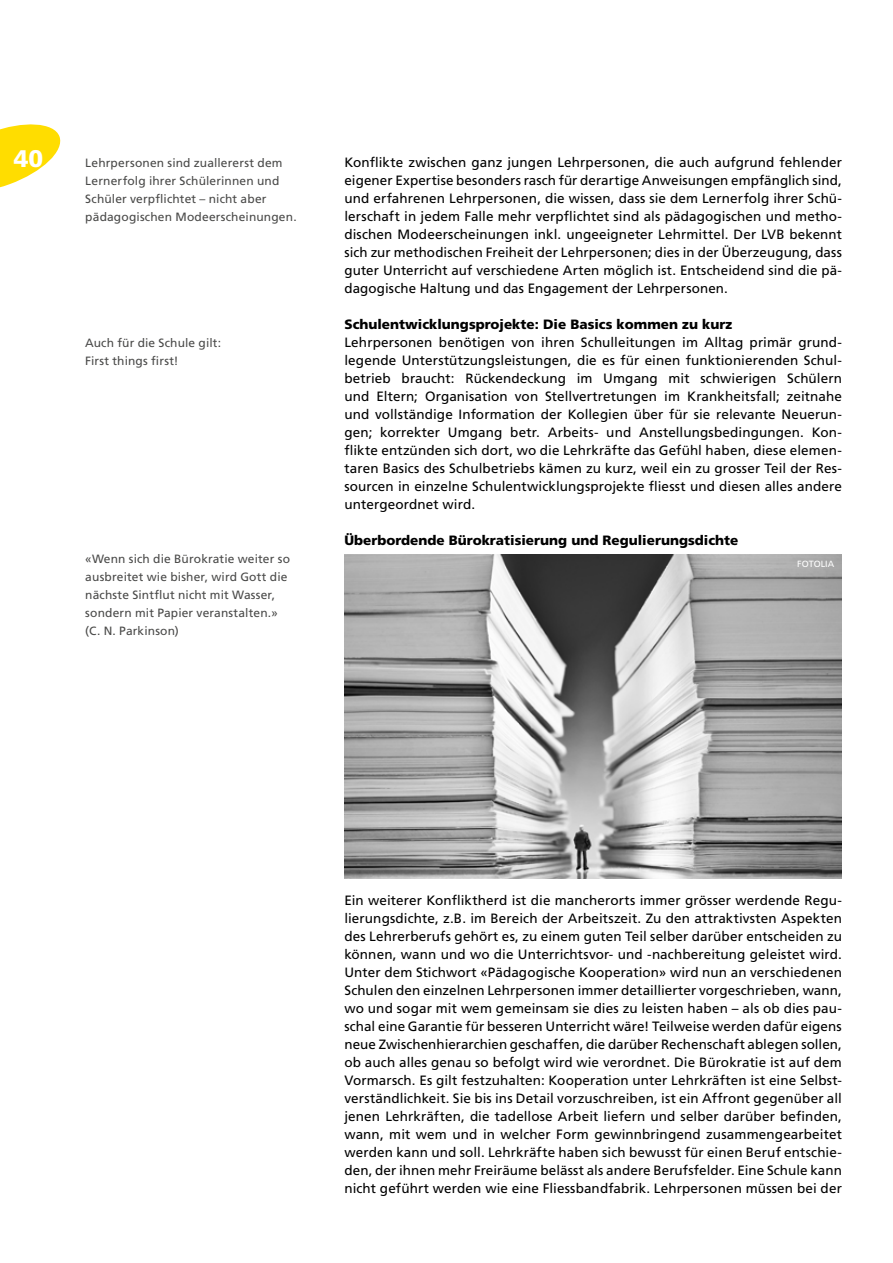
<style>
.page{position:relative;width:893px;height:1263px;background:#fff}
.page>*{position:absolute;margin:0;border:0;box-sizing:border-box;transform-origin:0 0}
.t1{font:900 24px "Frutiger LT Std";color:#fff}
.t2{font:13.5px/18px "Frutiger LT Std";letter-spacing:.01em;color:#000;text-align:justify}
.t3{font:900 13.5px "Frutiger LT Std";color:#000}
.t4{font:12px/18px "Frutiger LT Std";letter-spacing:.01em;color:#4a4a49}
.t5{font:9px "Frutiger LT Std";color:#fff}
</style>
<div class="page">
<img style="left:344px;top:555px;width:498px;height:323px">
<svg style="left:0;top:124px;width:61px;height:64px"></svg>
<h1 class="t1" style="left:14px;top:144px;width:31px">40</h1>
<p class="t4" style="left:85px;top:153px;width:213px">Lehrpersonen sind zuallererst dem Lernerfolg ihrer Schülerinnen und Schüler verpflichtet – nicht aber pädagogischen Modeerscheinungen.</p>
<p class="t4" style="left:85px;top:333px;width:137px">Auch für die Schule gilt:<br>First things first!</p>
<p class="t4" style="left:85px;top:549px;width:206px">«Wenn sich die Bürokratie weiter so ausbreitet wie bisher, wird Gott die nächste Sintflut nicht mit Wasser, sondern mit Papier veranstalten.» (C. N. Parkinson)</p>
<p class="t2" style="left:344px;top:153px;width:499px">Konflikte zwischen ganz jungen Lehrpersonen, die auch aufgrund fehlender eigener Expertise besonders rasch für derartige Anweisungen empfänglich sind, und erfahrenen Lehrpersonen, die wissen, dass sie dem Lernerfolg ihrer Schü&shy;lerschaft in jedem Falle mehr verpflichtet sind als pädagogischen und metho&shy;dischen Modeerscheinungen inkl. ungeeigneter Lehrmittel. Der LVB bekennt sich zur methodischen Freiheit der Lehrpersonen; dies in der Überzeugung, dass guter Unterricht auf verschiedene Arten möglich ist. Entscheidend sind die pä&shy;dagogische Haltung und das Engagement der Lehrpersonen.</p>
<p class="t3" style="left:344px;top:316px;width:389px">Schulentwicklungsprojekte: Die Basics kommen zu kurz</p>
<p class="t2" style="left:344px;top:333px;width:499px">Lehrpersonen benötigen von ihren Schulleitungen im Alltag primär grund&shy;legende Unterstützungsleistungen, die es für einen funktionierenden Schul&shy;betrieb braucht: Rückendeckung im Umgang mit schwierigen Schülern und Eltern; Organisation von Stellvertretungen im Krankheitsfall; zeitnahe und vollständige Information der Kollegien über für sie relevante Neuerun&shy;gen; korrekter Umgang betr. Arbeits- und Anstellungsbedingungen. Kon&shy;flikte entzünden sich dort, wo die Lehrkräfte das Gefühl haben, diese elemen&shy;taren Basics des Schulbetriebs kämen zu kurz, weil ein zu grosser Teil der Res&shy;sourcen in einzelne Schulentwicklungsprojekte fliesst und diesen alles andere untergeordnet wird.</p>
<p class="t3" style="left:344px;top:532px;width:395px">Überbordende Bürokratisierung und Regulierungsdichte</p>
<p class="t5" style="left:797px;top:559px;width:39px">FOTOLIA</p>
<p class="t2" style="left:344px;top:891px;width:499px">Ein weiterer Konfliktherd ist die mancherorts immer grösser werdende Regu&shy;lierungsdichte, z.B. im Bereich der Arbeitszeit. Zu den attraktivsten Aspekten des Lehrerberufs gehört es, zu einem guten Teil selber darüber entscheiden zu können, wann und wo die Unterrichtsvor- und -nachbereitung geleistet wird.<br>Unter dem Stichwort «Pädagogische Kooperation» wird nun an verschiedenen Schulen den einzelnen Lehrpersonen immer detaillierter vorgeschrieben, wann, wo und sogar mit wem gemeinsam sie dies zu leisten haben – als ob dies pau&shy;schal eine Garantie für besseren Unterricht wäre! Teilweise werden dafür eigens neue Zwischenhierarchien geschaffen, die darüber Rechenschaft ablegen sollen, ob auch alles genau so befolgt wird wie verordnet. Die Bürokratie ist auf dem Vormarsch. Es gilt festzuhalten: Kooperation unter Lehrkräften ist eine Selbst&shy;verständlichkeit. Sie bis ins Detail vorzuschreiben, ist ein Affront gegenüber all jenen Lehrkräften, die tadellose Arbeit liefern und selber darüber befinden, wann, mit wem und in welcher Form gewinnbringend zusammengearbeitet werden kann und soll. Lehrkräfte haben sich bewusst für einen Beruf entschie&shy;den, der ihnen mehr Freiräume belässt als andere Berufsfelder. Eine Schule kann nicht geführt werden wie eine Fliessbandfabrik. Lehrpersonen müssen bei der</p>
</div>
